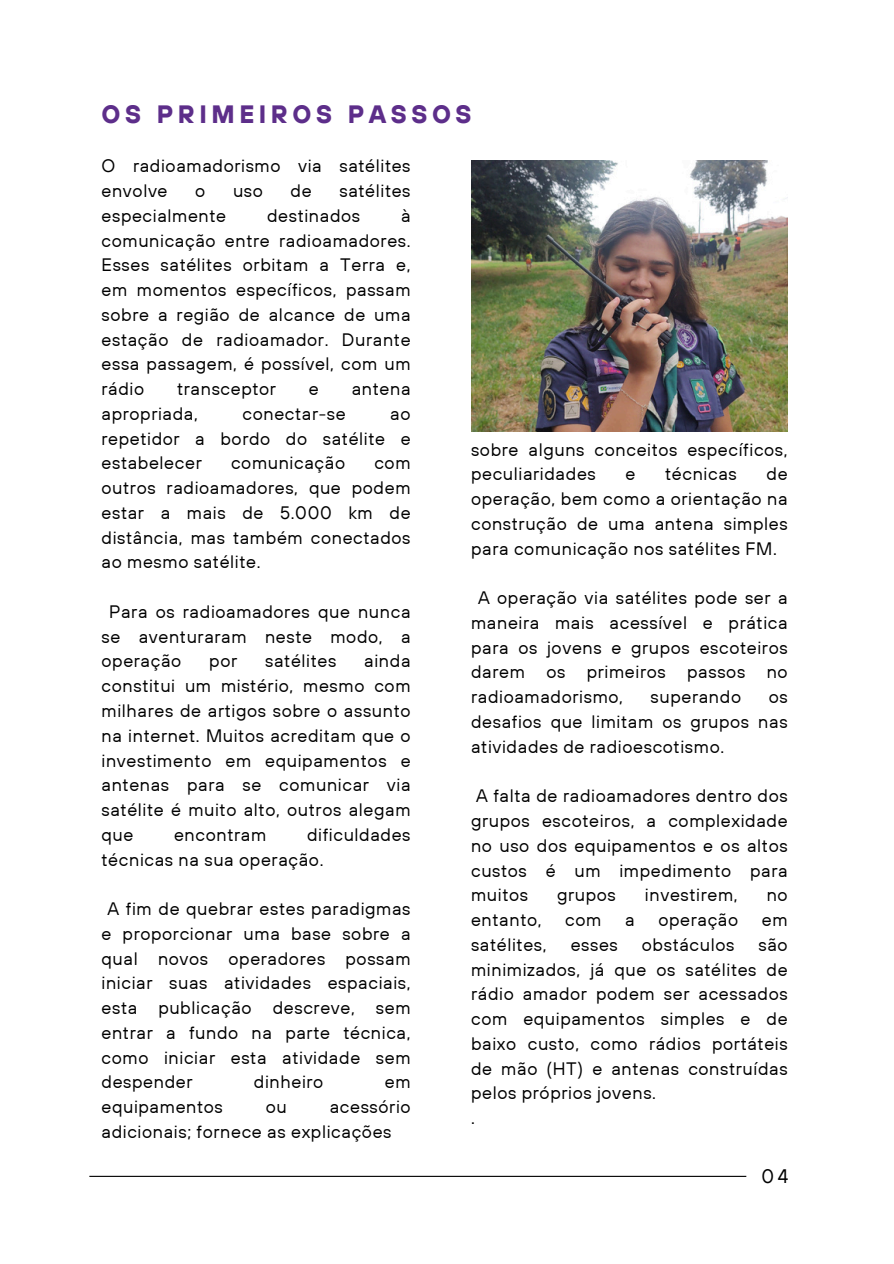
<style>
.page{position:relative;width:894px;height:1264px;background:#fff}
.page>*{position:absolute;margin:0;border:0;box-sizing:border-box;transform-origin:0 0}
.t1{font:700 25.05px "TT Hoves";letter-spacing:.18em;color:#5d2e8a}
.t2{font:19.5px "TT Hoves";color:#000}
.t3{font:18px/24.8px "TT Hoves";letter-spacing:.035em;color:#000;text-align:justify}
</style>
<div class="page">
<hr style="left:89px;top:1175px;width:657px;height:1px;background:#000">
<img style="left:471px;top:160px;width:316px;height:271px">
<p class="t1" style="left:101px;top:97px;width:371px">OS PRIMEIROS PASSOS</p>
<p class="t3" style="left:101px;top:153px;width:310px">O radioamadorismo via satélites envolve</p>
<p class="t3" style="left:195px;top:178px;width:12px">o</p>
<p class="t3" style="left:233px;top:178px;width:31px">uso</p>
<p class="t3" style="left:290px;top:178px;width:23px">de</p>
<p class="t3" style="left:339px;top:178px;width:73px">satélites</p>
<p class="t3" style="left:101px;top:203px;width:126px">especialmente</p>
<p class="t3" style="left:267px;top:203px;width:95px">destinados</p>
<p class="t3" style="left:101px;top:203px;width:310px;text-indent:299px">à comunicação entre radioamadores.<br>Esses satélites orbitam a Terra e, em momentos específicos, passam sobre a região de alcance de uma estação de radioamador. Durante essa passagem, é possível, com um rádio</p>
<p class="t3" style="left:177px;top:376px;width:100px">transceptor</p>
<p class="t3" style="left:309px;top:376px;width:11px">e</p>
<p class="t3" style="left:351px;top:376px;width:60px">antena</p>
<p class="t3" style="left:101px;top:401px;width:98px">apropriada,</p>
<p class="t3" style="left:242px;top:401px;width:105px">conectar-se</p>
<p class="t3" style="left:101px;top:401px;width:310px;text-indent:289px">ao repetidor a bordo do satélite e estabelecer</p>
<p class="t3" style="left:471px;top:436px;width:318px">sobre alguns conceitos específicos, peculiaridades</p>
<p class="t3" style="left:231px;top:450px;width:116px">comunicação</p>
<p class="t3" style="left:101px;top:450px;width:310px;text-indent:273px">com outros radioamadores, que podem estar a mais de 5.000 km de distância, mas também conectados ao mesmo satélite.</p>
<p class="t3" style="left:101px;top:599px;width:310px;text-indent:8px">Para os radioamadores que nunca se aventuraram neste modo, a operação</p>
<p class="t3" style="left:625px;top:461px;width:11px">e</p>
<p class="t3" style="left:665px;top:461px;width:73px">técnicas</p>
<p class="t3" style="left:471px;top:461px;width:318px;text-indent:295px">de operação, bem como a orientação na construção de uma antena simples para comunicação nos satélites FM.</p>
<p class="t3" style="left:471px;top:585px;width:318px;text-indent:7px">A operação via satélites pode ser a maneira mais acessível e prática para os jovens e grupos escoteiros darem os primeiros passos no radioamadorismo,</p>
<p class="t3" style="left:209px;top:648px;width:29px">por</p>
<p class="t3" style="left:265px;top:648px;width:73px">satélites</p>
<p class="t3" style="left:101px;top:648px;width:310px;text-indent:263px">ainda constitui um mistério, mesmo com milhares de artigos sobre o assunto na internet. Muitos acreditam que o investimento em equipamentos e antenas para se comunicar via satélite é muito alto, outros alegam que</p>
<p class="t3" style="left:650px;top:684px;width:92px">superando</p>
<p class="t3" style="left:471px;top:684px;width:318px;text-indent:297px">os desafios que limitam os grupos nas atividades de radioescotismo.</p>
<p class="t3" style="left:471px;top:783px;width:318px">A falta de radioamadores dentro dos grupos escoteiros, a complexidade no uso dos equipamentos e os altos custos é um impedimento para muitos</p>
<p class="t3" style="left:101px;top:821px;width:310px;text-indent:205px">dificuldades técnicas na sua operação.</p>
<p class="t3" style="left:101px;top:896px;width:310px;text-indent:6px">A fim de quebrar estes paradigmas e proporcionar uma base sobre a qual novos operadores possam iniciar suas atividades espaciais, esta publicação descreve, sem entrar a fundo na parte técnica, como iniciar esta atividade sem despender</p>
<p class="t3" style="left:174px;top:821px;width:94px">encontram</p>
<p class="t3" style="left:557px;top:882px;width:60px">grupos</p>
<p class="t3" style="left:644px;top:882px;width:94px">investirem,</p>
<p class="t3" style="left:766px;top:882px;width:22px">no</p>
<p class="t3" style="left:471px;top:907px;width:72px">entanto,</p>
<p class="t3" style="left:565px;top:907px;width:38px">com</p>
<p class="t3" style="left:625px;top:907px;width:11px">a</p>
<p class="t3" style="left:658px;top:907px;width:81px">operação</p>
<p class="t3" style="left:761px;top:907px;width:27px">em</p>
<p class="t3" style="left:471px;top:931px;width:77px">satélites,</p>
<p class="t3" style="left:570px;top:931px;width:49px">esses</p>
<p class="t3" style="left:641px;top:931px;width:94px">obstáculos</p>
<p class="t3" style="left:471px;top:931px;width:318px;text-indent:287px">são minimizados, já que os satélites de rádio amador podem ser acessados com equipamentos simples e de baixo custo, como rádios portáteis de mão (HT) e antenas construídas pelos próprios jovens.</p>
<p class="t3" style="left:471px;top:1105px;width:5px">.</p>
<p class="t3" style="left:254px;top:1069px;width:71px">dinheiro</p>
<p class="t3" style="left:385px;top:1069px;width:27px">em</p>
<p class="t3" style="left:101px;top:1094px;width:310px;text-indent:228px">acessório adicionais; fornece as explicações</p>
<p class="t3" style="left:101px;top:1094px;width:123px">equipamentos</p>
<p class="t3" style="left:266px;top:1094px;width:22px">ou</p>
<h1 class="t2" style="left:761px;top:1163px;width:28px">04</h1>
</div>
